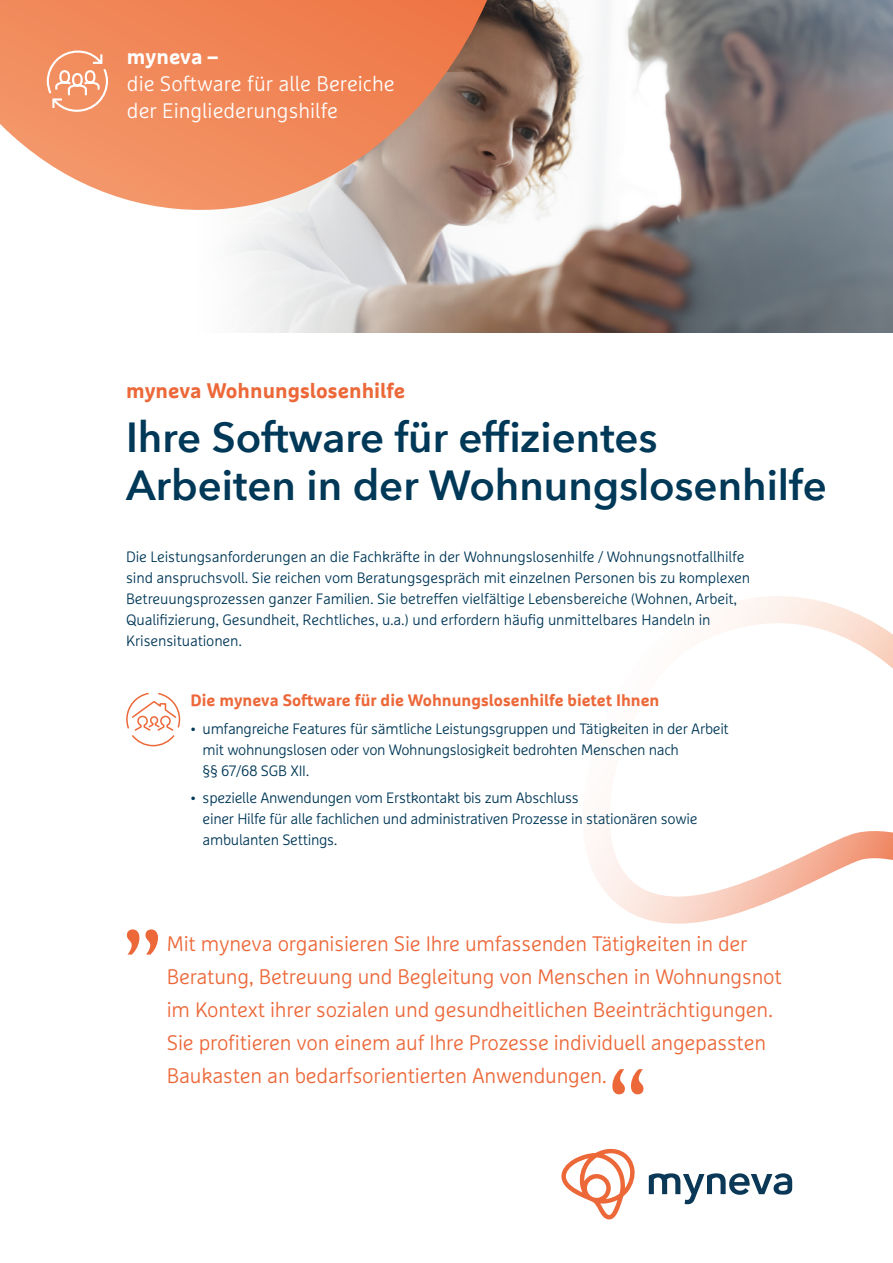
<style>
.page{position:relative;width:893px;height:1263px;background:#fff}
.page>*{position:absolute;margin:0;border:0;box-sizing:border-box;transform-origin:0 0}
.t1{font:300 108px "Marselis Pro";color:#ec6839}
.t2{font:600 42px/48px "Avenir Next";color:#003857}
.t3{font:300 21px/33px "Marselis Pro";letter-spacing:-.01em;color:#ec6839}
.t4{font:300 21px/27px "Marselis Pro";color:#fff}
.t5{font:700 21px "Marselis Web W03";color:#ec6839}
.t6{font:700 16.5px "Marselis Web W03";color:#ec6839}
.t7{font:300 15px/21px "Marselis Pro";letter-spacing:-.02em;color:#003857}
.s1{font-family:"Marselis Web W03";font-weight:700}
</style>
<div class="page">
<svg style="left:588px;top:596px;width:305px;height:328px"></svg>
<img style="left:487px;top:0;width:406px;height:332px">
<svg style="left:235px;top:73px;width:254px;height:260px"></svg>
<svg style="left:0;top:0;width:487px;height:214px;background:#e4916b"></svg>
<svg style="left:47px;top:51px;width:61px;height:61px;background:#f4a47f"></svg>
<svg style="left:561px;top:1149px;width:74px;height:70px"></svg>
<svg style="left:649px;top:1173px;width:143px;height:31px"></svg>
<svg style="left:126px;top:692px;width:55px;height:55px"></svg>
<p class="t4" style="left:127px;top:43px;width:269px"><span class="s1">myneva –<br></span>die Software für alle Bereiche der Eingliederungshilfe</p>
<p class="t5" style="left:126px;top:378px;width:280px">myneva Wohnungslosenhilfe</p>
<p class="t2" style="left:126px;top:412px;width:702px">Ihre Software für effizientes<br>Arbeiten in der Wohnungslosenhilfe</p>
<p class="t7" style="left:126px;top:546px;width:626px">Die Leistungsanforderungen an die Fachkräfte in der Wohnungslosenhilfe / Wohnungsnotfallhilfe sind anspruchsvoll. Sie reichen vom Beratungsgespräch mit einzelnen Personen bis zu komplexen Betreuungsprozessen ganzer Familien. Sie betreffen vielfältige Lebensbereiche (Wohnen, Arbeit, Qualifizierung, Gesundheit, Rechtliches, u.a.) und erfordern häufig unmittelbares Handeln in Krisensituationen.</p>
<p class="t6" style="left:191px;top:690px;width:470px">Die myneva Software für die Wohnungslosenhilfe bietet Ihnen</p>
<p class="t7" style="left:203px;top:718px;width:528px;text-indent:-12px">• umfangreiche Features für sämtliche Leistungsgruppen und Tätigkeiten in der Arbeit mit wohnungslosen oder von Wohnungslosigkeit bedrohten Menschen nach<br>§§ 67/68 SGB XII.</p>
<p class="t7" style="left:203px;top:787px;width:496px;text-indent:-12px">• spezielle Anwendungen vom Erstkontakt bis zum Abschluss<br>einer Hilfe für alle fachlichen und administrativen Prozesse in stationären sowie ambulanten Settings.</p>
<p class="t1" style="left:120px;top:837px;width:46px">„</p>
<p class="t3" style="left:167px;top:927px;width:617px">Mit myneva organisieren Sie Ihre umfassenden Tätigkeiten in der Beratung, Betreuung und Begleitung von Menschen in Wohnungsnot im Kontext ihrer sozialen und gesundheitlichen Beeinträchtigungen.<br>Sie profitieren von einem auf Ihre Prozesse individuell angepassten Baukasten an bedarfsorientierten Anwendungen.</p>
<p class="t1" style="left:605px;top:1044px;width:46px">“</p>
</div>
